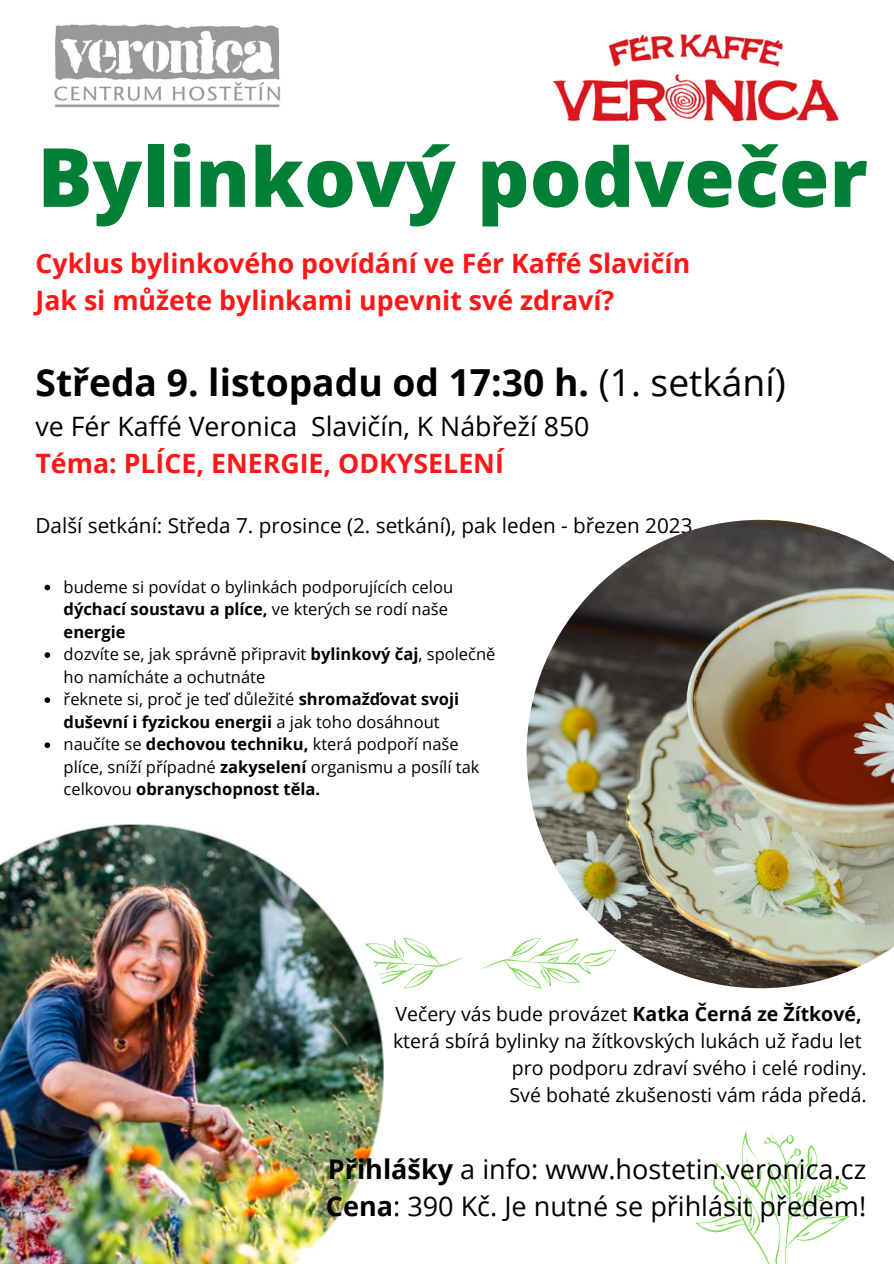
<style>
.page{position:relative;width:894px;height:1264px;background:#fff}
.page>*{position:absolute;margin:0;border:0;box-sizing:border-box;transform-origin:0 0}
.t1{font:800 81.75px "Open Sans";color:#008037}
.t2{font:700 37.2px "Open Sans";color:#000}
.t3{font:27px/37.2px "Open Sans";color:#000}
.t4{font:700 26.7px/37.2px "Open Sans";color:#ff1616}
.t5{font:26.7px "Open Sans";color:#000}
.t6{font:20.7px "Open Sans";color:#000}
.t7{font:19.5px/27px "Open Sans";color:#000;text-align:right}
.t8{font:16.5px/22.5px "Open Sans";color:#000}
.s1{font-weight:400}
.s2{font-weight:700}
</style>
<div class="page">
<img style="left:54px;top:24px;width:226px;height:83px">
<svg style="left:45px;top:584px;width:5px;height:6px"></svg>
<svg style="left:45px;top:652px;width:5px;height:6px"></svg>
<svg style="left:45px;top:697px;width:5px;height:6px"></svg>
<svg style="left:45px;top:742px;width:5px;height:6px"></svg>
<svg style="left:396px;top:937px;width:68px;height:51px"></svg>
<svg style="left:481px;top:941px;width:45px;height:43px"></svg>
<svg style="left:695px;top:1131px;width:154px;height:132px"></svg>
<img style="left:0;top:824px;width:396px;height:439px">
<img style="left:553px;top:34px;width:286px;height:88px">
<img style="left:526px;top:520px;width:367px;height:468px">
<h1 class="t1" style="left:37px;top:119px;width:831px">Bylinkový podvečer</h1>
<h3 class="t4" style="left:36px;top:244px;width:656px">Cyklus bylinkového povídání ve Fér Kaffé Slavičín<br>Jak si můžete bylinkami upevnit své zdraví?</h3>
<h2 class="t2" style="left:36px;top:356px;width:751px">Středa 9. listopadu od 17:30 h. <span class="s1">(1. setkání)</span></h2>
<h3 class="t5" style="left:36px;top:407px;width:555px">ve Fér Kaffé Veronica Slavičín, K Nábřeží 850</h3>
<h3 class="t4" style="left:36px;top:444px;width:469px">Téma: PLÍCE, ENERGIE, ODKYSELENÍ</h3>
<p class="t6" style="left:36px;top:511px;width:658px">Další setkání: Středa 7. prosince (2. setkání), pak leden - březen 2023</p>
<p class="t8" style="left:64px;top:575px;width:433px">budeme si povídat o bylinkách podporujících celou <span class="s2">dýchací soustavu a plíce,</span> ve kterých se rodí naše <span class="s2">energie<br></span>dozvíte se, jak správně připravit <span class="s2">bylinkový čaj</span>, společně ho namícháte a ochutnáte<br>řeknete si, proč je teď důležité <span class="s2">shromažďovat svoji duševní i fyzickou energii</span> a jak toho dosáhnout naučíte se <span class="s2">dechovou techniku,</span> která podpoří naše plíce, sníží případné <span class="s2">zakyselení</span> organismu a posílí tak celkovou <span class="s2">obranyschopnost těla.</span></p>
<p class="t7" style="left:393px;top:1000px;width:475px">Večery vás bude provázet <span class="s2">Katka Černá ze Žítkové, </span>která sbírá bylinky na žítkovských lukách už řadu let pro podporu zdraví svého i celé rodiny.<br>Své bohaté zkušenosti vám ráda předá.</p>
<h3 class="t3" style="left:326px;top:1149px;width:542px"><span class="s2">Přihlášky</span> a info: www.hostetin.veronica.cz<br><span class="s2">Cena</span>: 390 Kč. Je nutné se přihlásit předem!</h3>
</div>
